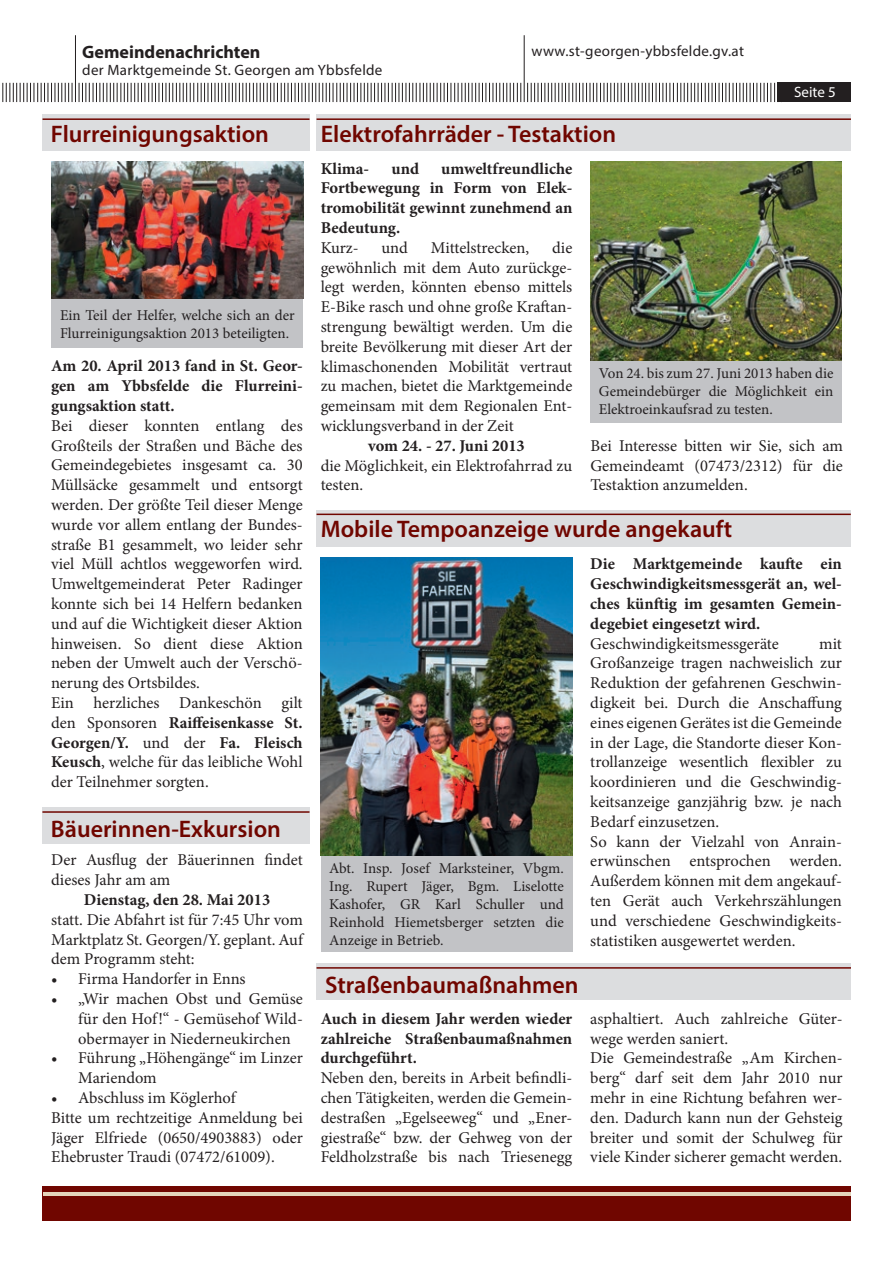
<style>
.page{position:relative;width:893px;height:1263px;background:#fff}
.page>*{position:absolute;margin:0;border:0;box-sizing:border-box;transform-origin:0 0}
.t1{font:600 24px "Myriad Pro";color:#700600}
.t2{font:700 18px "Myriad Pro";color:#231f20}
.t3{font:16.5px/19.8px "Minion Pro";color:#231f20}
.t4{font:700 16.5px/19.8px "Minion Pro";color:#231f20;text-align:justify}
.t5{font:15px/18px "Minion Pro";color:#231f20;text-align:justify}
.t6{font:15px "Myriad Pro";letter-spacing:.02em;color:#231f20}
.t7{font:15px "Myriad Pro";color:#fff}
.s1{font-weight:700}
</style>
<div class="page">
<hr style="left:524px;top:35px;width:1px;height:67px;background:#231f20">
<hr style="left:75px;top:35px;width:1px;height:67px;background:#231f20">
<svg style="left:79px;top:83px;width:442px;height:19px"></svg>
<svg style="left:2px;top:83px;width:71px;height:19px"></svg>
<svg style="left:527px;top:83px;width:251px;height:19px"></svg>
<div style="left:778px;top:83px;width:73px;height:19px;background:#231f20"></div>
<div style="left:43px;top:1186px;width:808px;height:34px;background:#700600"></div>
<hr style="left:44px;top:1192px;width:807px;height:4px;background:#e4d4bb">
<div style="left:317px;top:963px;width:534px;height:37px;background:#dcdddf"></div>
<hr style="left:317px;top:967px;width:534px;height:2px;background:#700600">
<div style="left:317px;top:115px;width:534px;height:36px;background:#dcdddf"></div>
<div style="left:43px;top:115px;width:266px;height:36px;background:#dcdddf"></div>
<div style="left:317px;top:510px;width:534px;height:36px;background:#dcdddf"></div>
<hr style="left:317px;top:118px;width:534px;height:2px;background:#700600">
<hr style="left:43px;top:118px;width:266px;height:2px;background:#700600">
<hr style="left:317px;top:514px;width:534px;height:1px;background:#700600">
<div style="left:590px;top:359px;width:252px;height:64px;background:#c2c3c6"></div>
<div style="left:52px;top:299px;width:251px;height:48px;background:#c2c3c6"></div>
<div style="left:321px;top:855px;width:251px;height:97px;background:#c2c3c6"></div>
<img style="left:590px;top:162px;width:252px;height:199px">
<img style="left:52px;top:162px;width:251px;height:137px">
<img style="left:321px;top:557px;width:251px;height:298px">
<div style="left:42px;top:807px;width:267px;height:37px;background:#dcdddf"></div>
<hr style="left:42px;top:811px;width:267px;height:2px;background:#700600">
<p class="t2" style="left:82px;top:40px;width:180px">Gemeindenachrichten</p>
<p class="t6" style="left:532px;top:42px;width:214px">www.st-georgen-ybbsfelde.gv.at</p>
<p class="t6" style="left:82px;top:61px;width:302px">der Marktgemeinde St. Georgen am Ybbsfelde</p>
<h1 class="t1" style="left:51px;top:119px;width:220px">Flurreinigungsaktion</h1>
<h1 class="t1" style="left:321px;top:119px;width:297px">Elektrofahrräder - Testaktion</h1>
<p class="t7" style="left:794px;top:83px;width:43px">Seite 5</p>
<p class="t5" style="left:60px;top:306px;width:236px">Ein Teil der Helfer, welche sich an der<br>Flurreinigungsaktion 2013 beteiligten.</p>
<p class="t4" style="left:51px;top:356px;width:253px">Am 20. April 2013 fand in St. Geor&shy;gen am Ybbsfelde die Flurreini&shy;gungsaktion statt.</p>
<p class="t3" style="left:51px;top:416px;width:253px">Bei dieser konnten entlang des Großteils der Straßen und Bäche des Gemeindegebietes insgesamt ca. 30<br>Müllsäcke gesammelt und entsorgt werden. Der größte Teil dieser Menge wurde vor allem entlang der Bundes&shy;straße B1 gesammelt, wo leider sehr viel Müll achtlos weggeworfen wird.<br>Umweltgemeinderat Peter Radinger konnte sich bei 14 Helfern bedanken und auf die Wichtigkeit dieser Aktion hinweisen. So dient diese Aktion neben der Umwelt auch der Verschö&shy;nerung des Ortsbildes.<br>Ein herzliches Dankeschön gilt den Sponsoren <span class="s1">Raiffeisenkasse St.<br>Georgen/Y.</span> und der <span class="s1">Fa. Fleisch Keusch</span>, welche für das leibliche Wohl der Teilnehmer sorgten.</p>
<h1 class="t1" style="left:51px;top:813px;width:231px">Bäuerinnen-Exkursion</h1>
<p class="t3" style="left:51px;top:850px;width:253px">Der Ausflug der Bäuerinnen findet dieses Jahr am am</p>
<p class="t4" style="left:84px;top:890px;width:188px">Dienstag, den 28. Mai 2013</p>
<p class="t3" style="left:51px;top:910px;width:253px;text-align:justify">statt. Die Abfahrt ist für 7:45 Uhr vom Marktplatz St. Georgen/Y. geplant. Auf dem Programm steht:</p>
<p class="t3" style="left:51px;top:969px;width:196px">• Firma Handorfer in Enns</p>
<p class="t3" style="left:78px;top:989px;width:226px;text-align:justify;text-indent:-27px">• „Wir machen Obst und Gemüse für den Hof!“ - Gemüsehof Wild&shy;obermayer in Niederneukirchen</p>
<p class="t3" style="left:78px;top:1048px;width:226px;text-indent:-27px">• Führung „Höhengänge“ im Linzer<br>Mariendom</p>
<p class="t3" style="left:51px;top:1088px;width:253px">• Abschluss im Köglerhof<br>Bitte um rechtzeitige Anmeldung bei Jäger Elfriede (0650/4903883) oder Ehebruster Traudi (07472/61009).</p>
<p class="t4" style="left:321px;top:158px;width:253px;text-indent:121px">umweltfreundliche Fortbewegung in Form von Elek&shy;tromobilität gewinnt zunehmend an Bedeutung.</p>
<p class="t3" style="left:321px;top:238px;width:40px">Kurz-</p>
<p class="t3" style="left:382px;top:238px;width:28px">und</p>
<p class="t3" style="left:431px;top:238px;width:100px">Mittelstrecken,</p>
<p class="t4" style="left:321px;top:158px;width:50px">Klima-</p>
<p class="t4" style="left:391px;top:158px;width:29px">und</p>
<p class="t3" style="left:321px;top:238px;width:253px;text-align:justify;text-indent:232px">die gewöhnlich mit dem Auto zurückge&shy;legt werden, könnten ebenso mittels E-Bike rasch und ohne große Kraftan&shy;strengung bewältigt werden. Um die breite Bevölkerung mit dieser Art der klimaschonenden Mobilität vertraut zu machen, bietet die Marktgemeinde gemeinsam mit dem Regionalen Ent&shy;wicklungsverband in der Zeit</p>
<p class="t4" style="left:368px;top:435px;width:158px">vom 24. - 27. Juni 2013</p>
<p class="t3" style="left:321px;top:455px;width:253px">die Möglichkeit, ein Elektrofahrrad zu testen.</p>
<p class="t5" style="left:599px;top:364px;width:236px">Von 24. bis zum 27. Juni 2013 haben die Gemeindebürger die Möglichkeit ein Elektroeinkaufsrad zu testen.</p>
<p class="t3" style="left:590px;top:436px;width:254px;text-align:justify">Bei Interesse bitten wir Sie, sich am Gemeindeamt (07473/2312) für die Testaktion anzumelden.</p>
<h1 class="t1" style="left:321px;top:514px;width:413px">Mobile Tempoanzeige wurde angekauft</h1>
<p class="t5" style="left:329px;top:859px;width:236px">Abt. Insp. Josef Marksteiner, Vbgm.<br>Ing. Rupert Jäger, Bgm. Liselotte Kashofer, GR Karl Schuller und Reinhold Hiemetsberger setzten die Anzeige in Betrieb.</p>
<h1 class="t1" style="left:325px;top:969px;width:255px">Straßenbaumaßnahmen</h1>
<p class="t4" style="left:321px;top:1008px;width:253px">Auch in diesem Jahr werden wieder zahlreiche Straßenbaumaßnahmen durchgeführt.</p>
<p class="t3" style="left:321px;top:1068px;width:253px;text-align:justify">Neben den, bereits in Arbeit befindli&shy;chen Tätigkeiten, werden die Gemein&shy;destraßen „Egelseeweg“ und „Ener&shy;giestraße“ bzw. der Gehweg von der Feldholzstraße bis nach Triesenegg</p>
<p class="t4" style="left:590px;top:554px;width:253px">Die Marktgemeinde kaufte ein Geschwindigkeitsmessgerät an, wel&shy;ches künftig im gesamten Gemein&shy;degebiet eingesetzt wird.</p>
<p class="t3" style="left:590px;top:633px;width:190px">Geschwindigkeitsmessgeräte</p>
<p class="t3" style="left:590px;top:633px;width:253px;text-indent:229px">mit Großanzeige tragen nachweislich zur Reduktion der gefahrenen Geschwin&shy;digkeit bei. Durch die Anschaffung eines eigenen Gerätes ist die Gemeinde in der Lage, die Standorte dieser Kon&shy;trollanzeige wesentlich flexibler zu koordinieren und die Geschwindig&shy;keitsanzeige ganzjährig bzw. je nach Bedarf einzusetzen.<br>So kann der Vielzahl von Anrain&shy;erwünschen entsprochen werden.<br>Außerdem können mit dem angekauf&shy;ten Gerät auch Verkehrszählungen und verschiedene Geschwindigkeits&shy;statistiken ausgewertet werden.</p>
<p class="t3" style="left:590px;top:1009px;width:254px">asphaltiert. Auch zahlreiche Güter&shy;wege werden saniert.<br>Die Gemeindestraße „Am Kirchen&shy;berg“ darf seit dem Jahr 2010 nur mehr in eine Richtung befahren wer&shy;den. Dadurch kann nun der Gehsteig breiter und somit der Schulweg für viele Kinder sicherer gemacht werden.</p>
</div>
